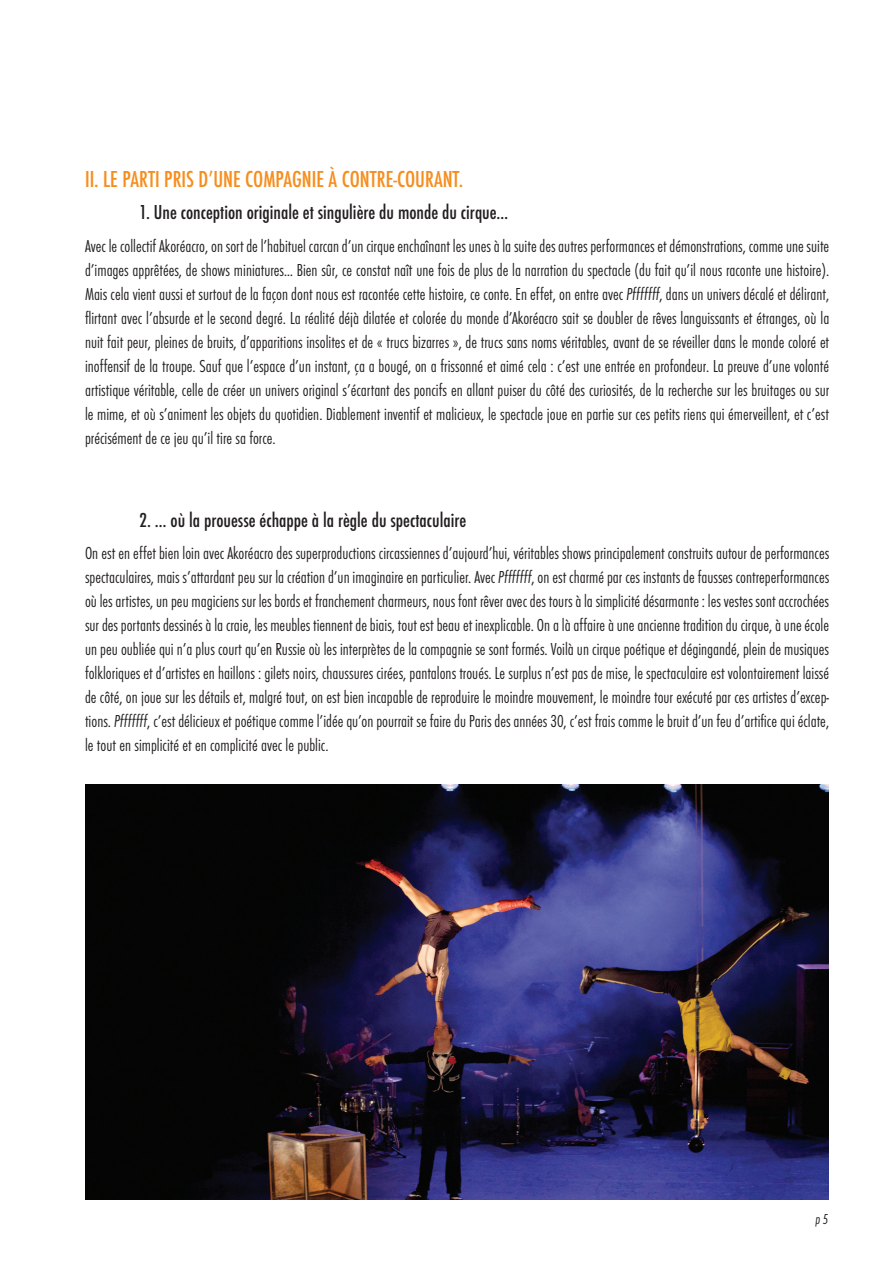
<style>
.page{position:relative;width:893px;height:1263px;background:#fff}
.page>*{position:absolute;margin:0;border:0;box-sizing:border-box;transform-origin:0 0}
.t1{font:500 condensed 24px "Futura T";color:#f68e1e}
.t2{font:500 condensed 21px "Futura T";color:#231f20}
.t3{font:300 condensed 18px/24px "Futura T";color:#231f20;text-align:justify}
.t4{font:italic 300 condensed 15px "Futura T";color:#231f20}
.s1{font-style:italic}
</style>
<div class="page">
<img style="left:85px;top:784px;width:743px;height:415px">
<h1 class="t1" style="left:85px;top:165px;width:380px">II. Le parti pris d’une compagnie à contre-courant.</h1>
<p class="t2" style="left:139px;top:200px;width:371px">1. Une conception originale et singulière du monde du cirque…</p>
<p class="t3" style="left:85px;top:233px;width:746px">Avec le collectif Akoréacro, on sort de l’habituel carcan d’un cirque enchaînant les unes à la suite des autres performances et démonstrations, comme une suite d’images apprêtées, de shows miniatures… Bien sûr, ce constat naît une fois de plus de la narration du spectacle (du fait qu’il nous raconte une histoire).<br>Mais cela vient aussi et surtout de la façon dont nous est racontée cette histoire, ce conte. En effet, on entre avec <span class="s1">Pfffffff</span>, dans un univers décalé et délirant, flirtant avec l’absurde et le second degré. La réalité déjà dilatée et colorée du monde d’Akoréacro sait se doubler de rêves languissants et étranges, où la nuit fait peur, pleines de bruits, d’apparitions insolites et de « trucs bizarres », de trucs sans noms véritables, avant de se réveiller dans le monde coloré et inoffensif de la troupe. Sauf que l’espace d’un instant, ça a bougé, on a frissonné et aimé cela : c’est une entrée en profondeur. La preuve d’une volonté artistique véritable, celle de créer un univers original s’écartant des poncifs en allant puiser du côté des curiosités, de la recherche sur les bruitages ou sur le mime, et où s’animent les objets du quotidien. Diablement inventif et malicieux, le spectacle joue en partie sur ces petits riens qui émerveillent, et c’est précisément de ce jeu qu’il tire sa force.</p>
<p class="t2" style="left:139px;top:508px;width:329px">2. … où la prouesse échappe à la règle du spectaculaire</p>
<p class="t3" style="left:85px;top:541px;width:746px">On est en effet bien loin avec Akoréacro des superproductions circassiennes d’aujourd’hui, véritables shows principalement construits autour de performances spectaculaires, mais s’attardant peu sur la création d’un imaginaire en particulier. Avec <span class="s1">Pfffffff</span>, on est charmé par ces instants de fausses contreperformances où les artistes, un peu magiciens sur les bords et franchement charmeurs, nous font rêver avec des tours à la simplicité désarmante : les vestes sont accrochées sur des portants dessinés à la craie, les meubles tiennent de biais, tout est beau et inexplicable. On a là affaire à une ancienne tradition du cirque, à une école un peu oubliée qui n’a plus court qu’en Russie où les interprètes de la compagnie se sont formés. Voilà un cirque poétique et dégingandé, plein de musiques folkloriques et d’artistes en haillons : gilets noirs, chaussures cirées, pantalons troués. Le surplus n’est pas de mise, le spectaculaire est volontairement laissé de côté, on joue sur les détails et, malgré tout, on est bien incapable de reproduire le moindre mouvement, le moindre tour exécuté par ces artistes d’excep&shy;tions. <span class="s1">Pfffffff</span>, c’est délicieux et poétique comme l’idée qu’on pourrait se faire du Paris des années 30, c’est frais comme le bruit d’un feu d’artifice qui éclate, le tout en simplicité et en complicité avec le public.</p>
<p class="t4" style="left:815px;top:1210px;width:15px">p 5</p>
</div>
